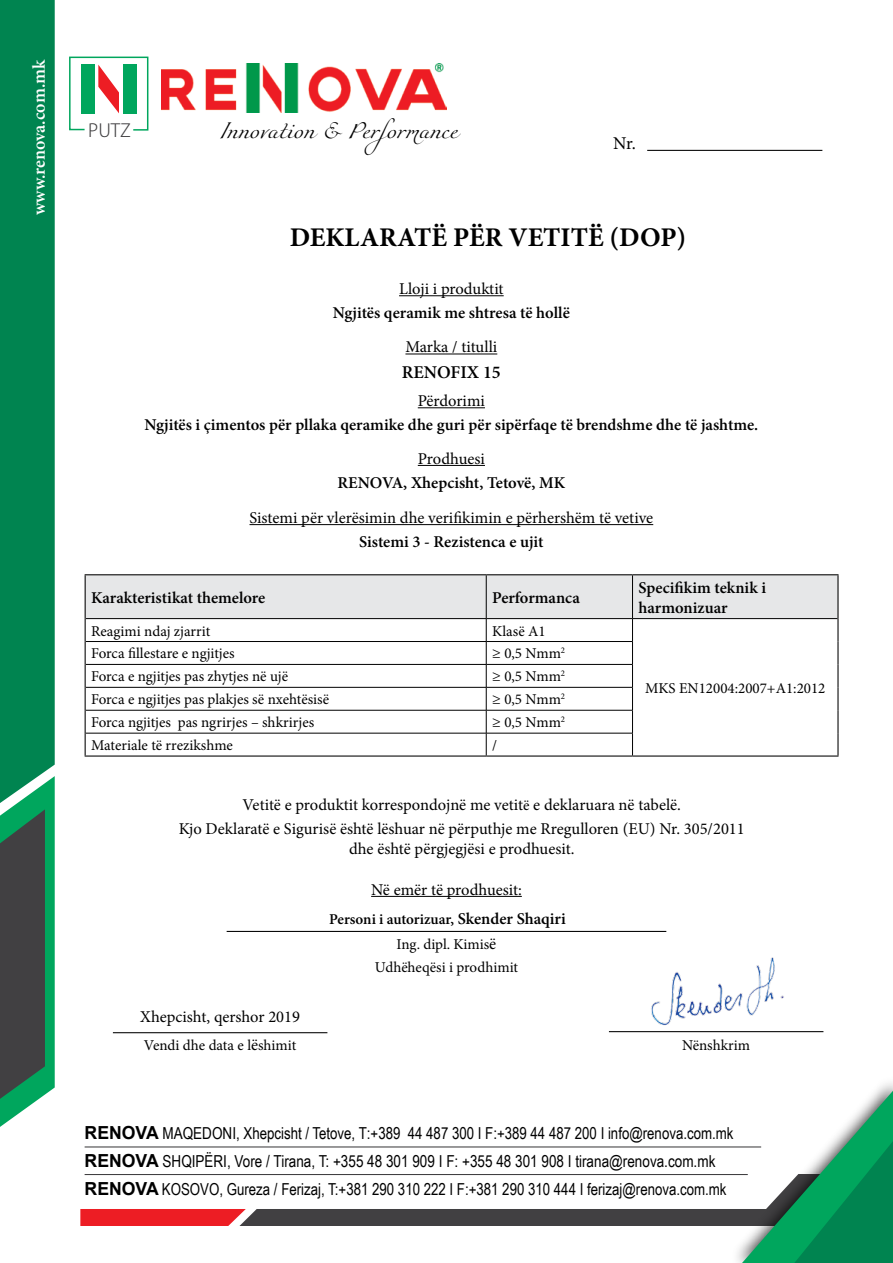
<style>
.page{position:relative;width:893px;height:1263px;background:#fff}
.page>*{position:absolute;margin:0;border:0;box-sizing:border-box;transform-origin:0 0}
.t1{font:700 27px "Minion Pro";color:#000}
.t2{font:18px "Miama Nueva";color:#000}
.t3{font:600 18px "Minion Pro";letter-spacing:-.005em;color:#fff}
.t4{font:600 18px "Minion Pro";color:#000}
.t5{font:300 18px "Koz Go Pr 6 N";color:#414042}
.t6{font:18px "Minion Pro";color:#000}
.t7{font:16.5px/24px "Minion Pro";color:#000;text-align:center}
.t8{font:16.5px/28px "Arial Narrow";color:#000}
.t9{font:600 16.5px/19.8px "Minion Pro";color:#000}
.t10{font:15px "Minion Pro";color:#000}
.t11{font:600 15px/25.7px "Minion Pro";letter-spacing:-.005em;color:#000;text-align:center}
.s1{font-size:15px}
.s2{font-size:16.5px}
.s3{font-weight:400}
.s4{font-weight:400;font-size:16.5px}
.s5{font-family:"Arial";font-weight:700;font-size:18px}
</style>
<div class="page">
<svg style="left:202px;top:1175px;width:528px;height:51px"></svg>
<svg style="left:0;top:0;width:55px;height:1127px;background:#137d53"></svg>
<div style="left:80px;top:1209px;width:166px;height:17px;background:#ed1d24"></div>
<div style="left:730px;top:1075px;width:163px;height:188px;background:#000;opacity:.75"></div>
<svg style="left:742px;top:1091px;width:151px;height:172px"></svg>
<hr style="left:85px;top:1174px;width:663px;height:1px;background:#414042">
<hr style="left:85px;top:1146px;width:676px;height:1px;background:#414042">
<img style="left:161px;top:63px;width:286px;height:49px">
<svg style="left:69px;top:56px;width:80px;height:75px"></svg>
<hr style="left:399px;top:295px;width:105px;height:1px;background:#000">
<hr style="left:647px;top:150px;width:175px;height:1px;background:#000">
<hr style="left:405px;top:354px;width:92px;height:1px;background:#000">
<hr style="left:418px;top:407px;width:67px;height:1px;background:#000">
<hr style="left:418px;top:465px;width:67px;height:1px;background:#000">
<hr style="left:249px;top:524px;width:404px;height:1px;background:#000">
<hr style="left:85px;top:574px;width:401px;height:1px;background:#000">
<hr style="left:486px;top:574px;width:146px;height:1px;background:#000">
<hr style="left:632px;top:574px;width:206px;height:1px;background:#000">
<hr style="left:632px;top:755px;width:206px;height:1px;background:#000">
<svg style="left:85px;top:575px;width:753px;height:180px"></svg>
<hr style="left:85px;top:755px;width:401px;height:1px;background:#000">
<hr style="left:486px;top:755px;width:146px;height:1px;background:#000">
<hr style="left:371px;top:896px;width:151px;height:1px;background:#000">
<hr style="left:227px;top:931px;width:439px;height:1px;background:#000">
<hr style="left:113px;top:1032px;width:214px;height:1px;background:#000">
<hr style="left:609px;top:1031px;width:214px;height:1px;background:#000">
<img style="left:651px;top:957px;width:133px;height:69px">
<p class="t3" style="left:27px;top:215px;width:158px;rotate:-90deg">www.renova.com.mk</p>
<p class="t5" style="left:88px;top:120px;width:44px">PUTZ</p>
<p class="t2" style="left:220px;top:121px;width:240px">Innovation &amp; Performance</p>
<p class="t6" style="left:613px;top:131px;width:24px">Nr.</p>
<h1 class="t1" style="left:290px;top:218px;width:398px">DEKLARATË PËR VETITË (DOP)</h1>
<p class="t7" style="left:399px;top:277px;width:106px">Lloji i produktit</p>
<p class="t9" style="left:333px;top:303px;width:238px">Ngjitës qeramik me shtresa të hollë</p>
<p class="t7" style="left:405px;top:335px;width:93px">Marka / titulli</p>
<p class="t4" style="left:402px;top:360px;width:100px">RENOFIX 15</p>
<p class="t7" style="left:418px;top:389px;width:69px">Përdorimi</p>
<p class="t9" style="left:144px;top:415px;width:615px">Ngjitës i çimentos për pllaka qeramike dhe guri për sipërfaqe të brendshme dhe të jashtme.</p>
<p class="t7" style="left:418px;top:447px;width:69px">Prodhuesi</p>
<p class="t9" style="left:338px;top:473px;width:229px">RENOVA, Xhepcisht, Tetovë, MK</p>
<p class="t7" style="left:249px;top:506px;width:405px">Sistemi për vlerësimin dhe verifikimin e përhershëm të vetive</p>
<p class="t9" style="left:359px;top:532px;width:186px">Sistemi 3 - Rezistenca e ujit</p>
<p class="t9" style="left:91px;top:587px;width:176px">Karakteristikat themelore</p>
<p class="t9" style="left:492px;top:587px;width:89px">Performanca</p>
<p class="t9" style="left:638px;top:577px;width:129px">Specifikim teknik i harmonizuar</p>
<p class="t10" style="left:91px;top:621px;width:121px">Reagimi ndaj zjarrit</p>
<p class="t10" style="left:492px;top:621px;width:55px">Klasë A1</p>
<p class="t10" style="left:91px;top:644px;width:145px">Forca fillestare e ngjitjes</p>
<p class="t10" style="left:492px;top:644px;width:74px">≥ 0,5 Nmm<sup>2</sup></p>
<p class="t10" style="left:91px;top:666px;width:198px">Forca e ngjitjes pas zhytjes në ujë</p>
<p class="t10" style="left:492px;top:666px;width:74px">≥ 0,5 Nmm<sup>2</sup></p>
<p class="t10" style="left:91px;top:689px;width:240px">Forca e ngjitjes pas plakjes së nxehtësisë</p>
<p class="t10" style="left:492px;top:689px;width:74px">≥ 0,5 Nmm<sup>2</sup></p>
<p class="t10" style="left:91px;top:712px;width:225px">Forca ngjitjes pas ngrirjes – shkrirjes</p>
<p class="t10" style="left:492px;top:712px;width:74px">≥ 0,5 Nmm<sup>2</sup></p>
<p class="t10" style="left:91px;top:735px;width:143px">Materiale të rrezikshme</p>
<p class="t10" style="left:492px;top:735px;width:6px">/</p>
<p class="t10" style="left:645px;top:678px;width:182px">MKS EN12004:2007+A1:2012</p>
<p class="t7" style="left:179px;top:793px;width:567px">Vetitë e produktit korrespondojnë me vetit<span class="s1">ë</span> e deklaruara në tabelë.<br>Kjo Deklaratë e Sigurisë është lëshuar në përputhje me Rregulloren (EU) Nr. 305/2011</p>
<p class="t7" style="left:349px;top:837px;width:227px">dhe është përgjegjësi e prodhuesit.</p>
<p class="t7" style="left:371px;top:877px;width:152px">Në emër të prodhuesit:</p>
<p class="t11" style="left:329px;top:906px;width:238px">Personi i autorizuar, <span class="s2">Skender Shaqiri<br></span><span class="s3">Ing. dipl. Kimis</span><span class="s4">ë</span></p>
<p class="t10" style="left:375px;top:957px;width:145px">Udhëheqësi i prodhimit</p>
<p class="t7" style="left:140px;top:1004px;width:161px">Xhepcisht, qershor 2019</p>
<p class="t10" style="left:144px;top:1035px;width:154px">Vendi dhe data e l<span class="s2">ë</span>shimit</p>
<p class="t10" style="left:682px;top:1035px;width:70px">Nënshkrim</p>
<p class="t8" style="left:85px;top:1118px;width:650px"><span class="s5">RENOVA</span> Maqedoni, Xhepcisht / Tetove, T:+389 44 487 300 I F:+389 44 487 200 I info@renova.com.mk<br><span class="s5">RENOVA</span> SHQI PËRI, Vore / Tirana, T: +355 48 301 909 I F: +355 48 301 908 I tirana@renova.com.mk<br><span class="s5">RENOVA</span> KOSOVO, Gureza / Ferizaj, T:+381 290 310 222 I F:+381 290 310 444 I ferizaj@renova.com.mk</p>
</div>
